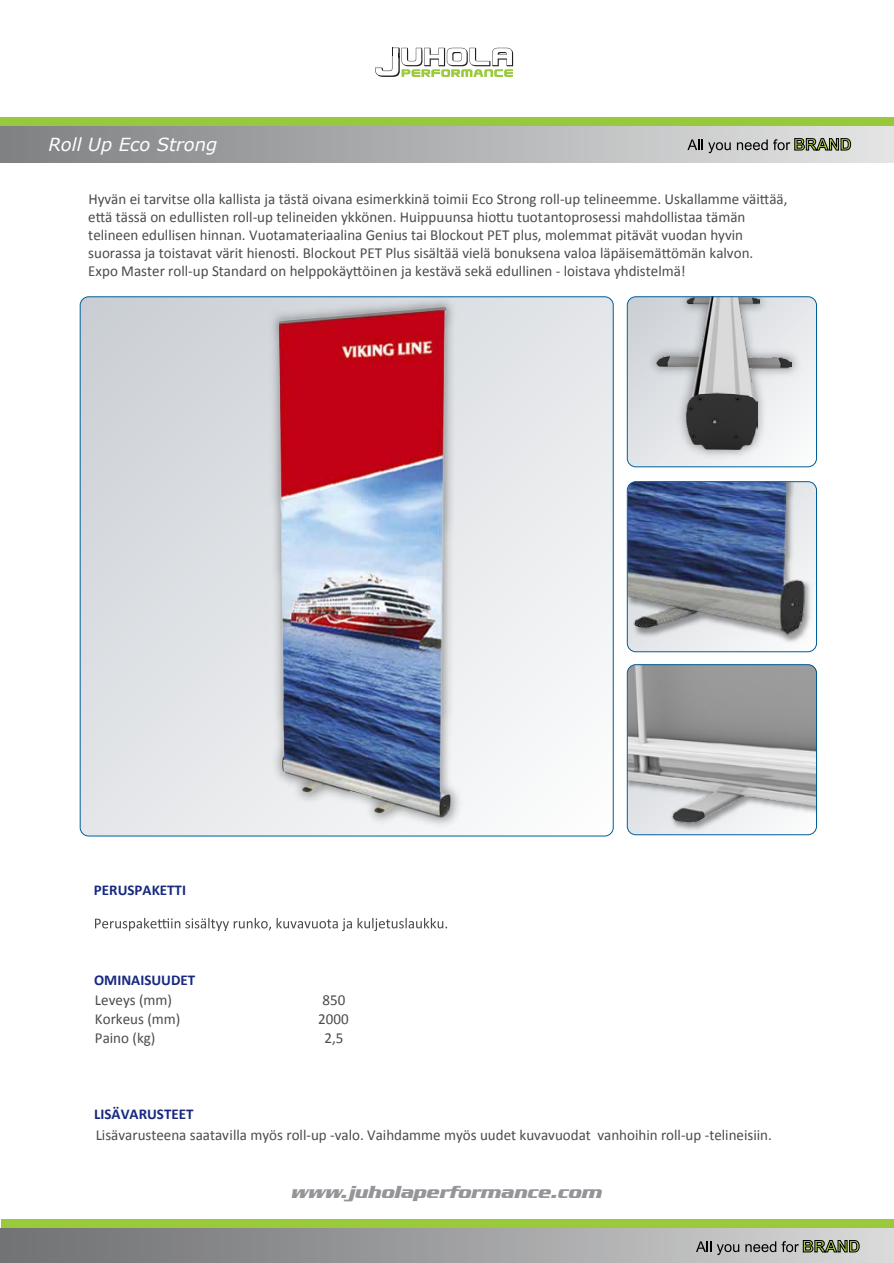
<style>
.page{position:relative;width:894px;height:1263px;background:#fff}
.page>*{position:absolute;margin:0;border:0;box-sizing:border-box;transform-origin:0 0}
.t1{font:italic 700 18px "Serpentine D";color:#939598}
.t2{font:italic 18px "Verdana";color:#fff}
.t3{font:15.3px/18px "Calibri";color:#4b4b4a}
.t4{font:700 15px "Calibri";color:#172980}
</style>
<div class="page">
<img style="left:628px;top:665px;width:189px;height:165px">
<img style="left:809px;top:482px;width:5px;height:144px">
<img style="left:628px;top:482px;width:181px;height:170px">
<svg style="left:628px;top:297px;width:189px;height:170px"></svg>
<img style="left:642px;top:298px;width:165px;height:166px">
<img style="left:757px;top:337px;width:35px;height:85px">
<img style="left:757px;top:298px;width:3px;height:39px">
<img style="left:656px;top:353px;width:30px;height:32px">
<img style="left:686px;top:298px;width:71px;height:151px">
<svg style="left:80px;top:297px;width:533px;height:539px"></svg>
<div style="left:627px;top:664px;width:190px;height:171px;border:1px solid #005d9a;border-radius:9px"></div>
<div style="left:627px;top:481px;width:190px;height:171px;border:1px solid #005d9a;border-radius:9px"></div>
<div style="left:627px;top:296px;width:190px;height:171px;border:1px solid #005d9a;border-radius:9px"></div>
<svg style="left:95px;top:918px;width:352px;height:13px"></svg>
<img style="left:264px;top:296px;width:202px;height:536px">
<img style="left:278px;top:307px;width:174px;height:511px">
<div style="left:1px;top:1219px;width:892px;height:29px;background:#9aca3c"></div>
<div style="left:1px;top:1228px;width:892px;height:35px;background:linear-gradient(to right,#6d6e70,#d4d5d5)"></div>
<svg style="left:696px;top:1241px;width:15px;height:11px"></svg>
<svg style="left:717px;top:1244px;width:22px;height:11px"></svg>
<svg style="left:745px;top:1241px;width:31px;height:11px"></svg>
<svg style="left:782px;top:1240px;width:78px;height:12px"></svg>
<div style="left:0;top:117px;width:894px;height:29px;background:#98c93c"></div>
<div style="left:1px;top:127px;width:893px;height:35px;background:linear-gradient(to right,#7f8082,#e4e5e5)"></div>
<svg style="left:375px;top:47px;width:138px;height:30px"></svg>
<svg style="left:687px;top:139px;width:44px;height:14px"></svg>
<svg style="left:737px;top:138px;width:114px;height:13px"></svg>
<p class="t2" style="left:48px;top:132px;width:170px">Roll Up Eco Strong</p>
<p class="t3" style="left:88px;top:190px;width:701px">Hyvän ei tarvitse olla kallista ja tästä oivana esimerkkinä toimii Eco Strong roll-up telineemme. Uskallamme väittää, että tässä on edullisten roll-up telineiden ykkönen. Huippuunsa hiottu tuotantoprosessi mahdollistaa tämän telineen edullisen hinnan. Vuotamateriaalina Genius tai Blockout PET plus, molemmat pitävät vuodan hyvin suorassa ja toistavat värit hienosti. Blockout PET Plus sisältää vielä bonuksena valoa läpäisemättömän kalvon.<br>Expo Master roll-up Standard on helppokäyttöinen ja kestävä sekä edullinen - loistava yhdistelmä!</p>
<p class="t4" style="left:94px;top:881px;width:94px">PERUSPAKETTI</p>
<p class="t4" style="left:94px;top:970px;width:103px">OMINAISUUDET</p>
<p class="t3" style="left:95px;top:991px;width:79px">Leveys (mm)</p>
<p class="t3" style="left:323px;top:991px;width:24px">850</p>
<p class="t3" style="left:95px;top:1010px;width:87px">Korkeus (mm)</p>
<p class="t3" style="left:318px;top:1010px;width:32px">2000</p>
<p class="t3" style="left:95px;top:1029px;width:62px">Paino (kg)</p>
<p class="t3" style="left:324px;top:1029px;width:20px">2,5</p>
<p class="t4" style="left:94px;top:1105px;width:101px">LISÄVARUSTEET</p>
<p class="t3" style="left:96px;top:1126px;width:678px">Lisävarusteena saatavilla myös roll-up -valo. Vaihdamme myös uudet kuvavuodat vanhoihin roll-up -telineisiin.</p>
<p class="t1" style="left:292px;top:1182px;width:312px">www.juholaperformance.com</p>
</div>
